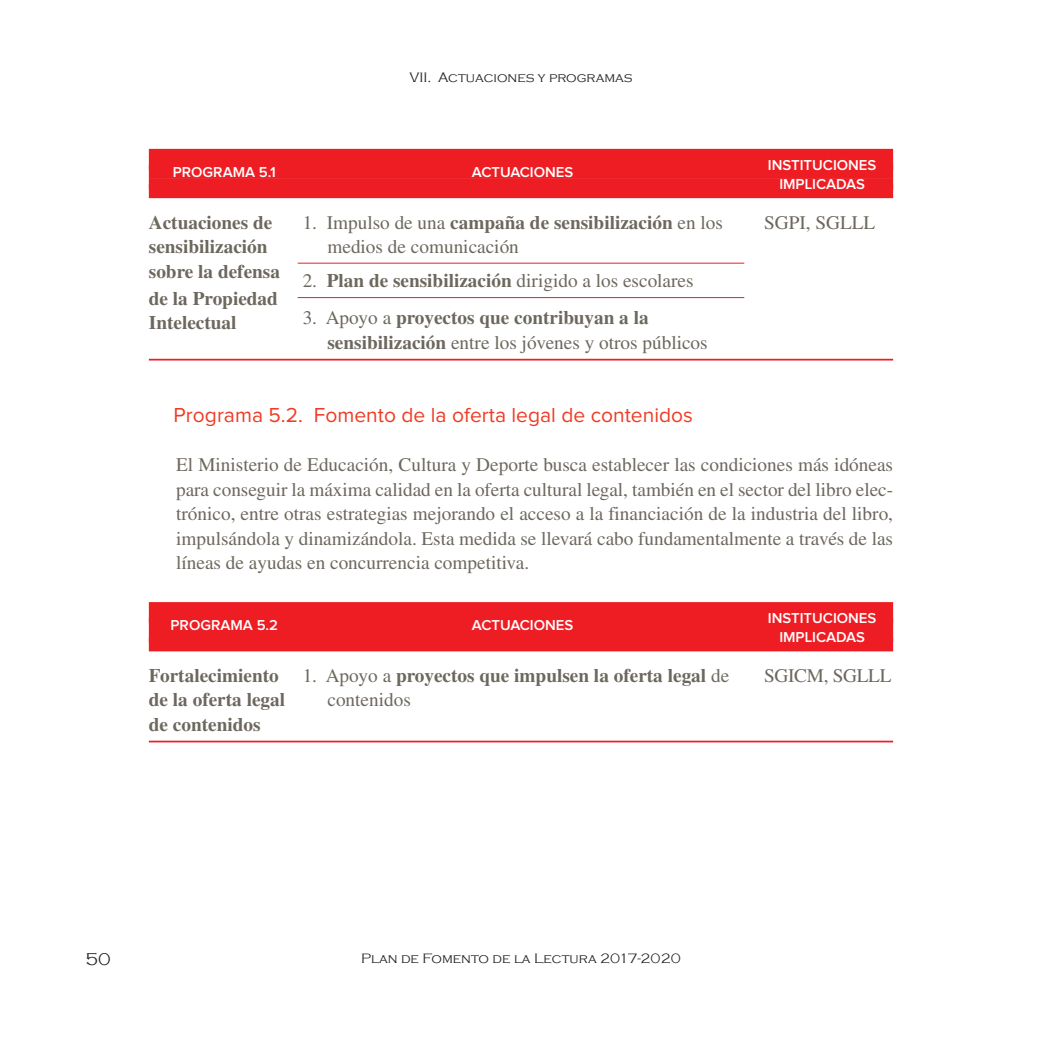
<style>
.page{position:relative;width:1042px;height:1042px;background:#fff}
.page>*{position:absolute;margin:0;border:0;box-sizing:border-box;transform-origin:0 0}
.t1{font:21px "Proxima Nova";color:#ef3c25}
.t2{font:19.25px/24.5px "Times LT Std";color:#6d685e;text-align:justify}
.t3{font:700 19.25px/24.5px "Times LT Std";color:#6d685e}
.t4{font:300 17.5px "Copperplate Gothic";color:#231f20}
.t5{font:600 14.88px/19.2px "Proxima Nova";color:#fff;text-align:center}
.t6{font:300 14px "Copperplate Gothic";color:#231f20}
.s1{font-weight:400}
.s2{font-weight:700}
</style>
<div class="page">
<div style="left:149px;top:149px;width:744px;height:21px;background:#ee1d23"></div>
<div style="left:149px;top:165px;width:744px;height:14px;background:#ee1d23"></div>
<div style="left:149px;top:179px;width:744px;height:10px;background:#ee1d23"></div>
<div style="left:149px;top:184px;width:744px;height:14px;background:#ee1d23"></div>
<hr style="left:298px;top:263px;width:446px;height:1px;background:#ee1d23">
<hr style="left:298px;top:297px;width:446px;height:1px;background:#ee1d23">
<hr style="left:149px;top:359px;width:744px;height:1px;background:#ee1d23">
<div style="left:149px;top:602px;width:744px;height:21px;background:#ee1d23"></div>
<div style="left:149px;top:618px;width:744px;height:14px;background:#ee1d23"></div>
<div style="left:149px;top:632px;width:744px;height:10px;background:#ee1d23"></div>
<div style="left:149px;top:637px;width:744px;height:14px;background:#ee1d23"></div>
<hr style="left:149px;top:741px;width:744px;height:1px;background:#ee1d23">
<p class="t6" style="left:409px;top:70px;width:225px">VII. Actuaciones y programas</p>
<p class="t5" style="left:173px;top:164px;width:104px">PROGRAMA 5.1</p>
<p class="t5" style="left:472px;top:164px;width:103px">ACTUACIONES</p>
<p class="t5" style="left:768px;top:157px;width:110px">INSTITUCIONES<br>IMPLICADAS</p>
<p class="t3" style="left:149px;top:212px;width:125px">Actuaciones de</p>
<p class="t3" style="left:303px;top:212px;width:422px"><span class="s1">1. Impulso de una</span> campaña de sensibilización <span class="s1">en los</span></p>
<p class="t2" style="left:764px;top:212px;width:113px">SGPI, SGLLL</p>
<p class="t3" style="left:149px;top:236px;width:120px">sensibilización</p>
<p class="t2" style="left:327px;top:236px;width:193px">medios de comunicación</p>
<p class="t3" style="left:149px;top:261px;width:133px">sobre la defensa</p>
<p class="t2" style="left:303px;top:271px;width:392px">2. <span class="s2">Plan de sensibilización</span> dirigido a los escolares</p>
<p class="t3" style="left:149px;top:288px;width:131px">de la Propiedad<br>Intelectual</p>
<p class="t3" style="left:327px;top:307px;width:382px;text-indent:-25px"><span class="s1">3. Apoyo a</span> proyectos que contribuyan a la sensibilización <span class="s1">entre los jóvenes y otros públicos</span></p>
<p class="t1" style="left:174px;top:408px;width:521px">Programa 5.2. Fomento de la oferta legal de contenidos</p>
<p class="t2" style="left:176px;top:455px;width:718px">El Ministerio de Educación, Cultura y Deporte busca establecer las condiciones más idóneas para conseguir la máxima calidad en la oferta cultural legal, también en el sector del libro elec&shy;trónico, entre otras estrategias mejorando el acceso a la financiación de la industria del libro, impulsándola y dinamizándola. Esta medida se llevará cabo fundamentalmente a través de las líneas de ayudas en concurrencia competitiva.</p>
<p class="t5" style="left:171px;top:617px;width:109px">PROGRAMA 5.2</p>
<p class="t5" style="left:472px;top:617px;width:103px">ACTUACIONES</p>
<p class="t5" style="left:768px;top:610px;width:110px">INSTITUCIONES<br>IMPLICADAS</p>
<p class="t3" style="left:149px;top:665px;width:582px">Fortalecimiento <span class="s1">1. Apoyo a</span> proyectos que impulsen la oferta legal <span class="s1">de</span></p>
<p class="t2" style="left:764px;top:665px;width:129px">SGICM, SGLLL</p>
<p class="t3" style="left:149px;top:689px;width:138px">de la oferta legal</p>
<p class="t2" style="left:327px;top:689px;width:85px">contenidos</p>
<p class="t3" style="left:149px;top:714px;width:113px">de contenidos</p>
<p class="t4" style="left:86px;top:949px;width:27px">50</p>
<p class="t6" style="left:361px;top:950px;width:321px">Plan de Fomento de la Lectura 2017-2020</p>
</div>
